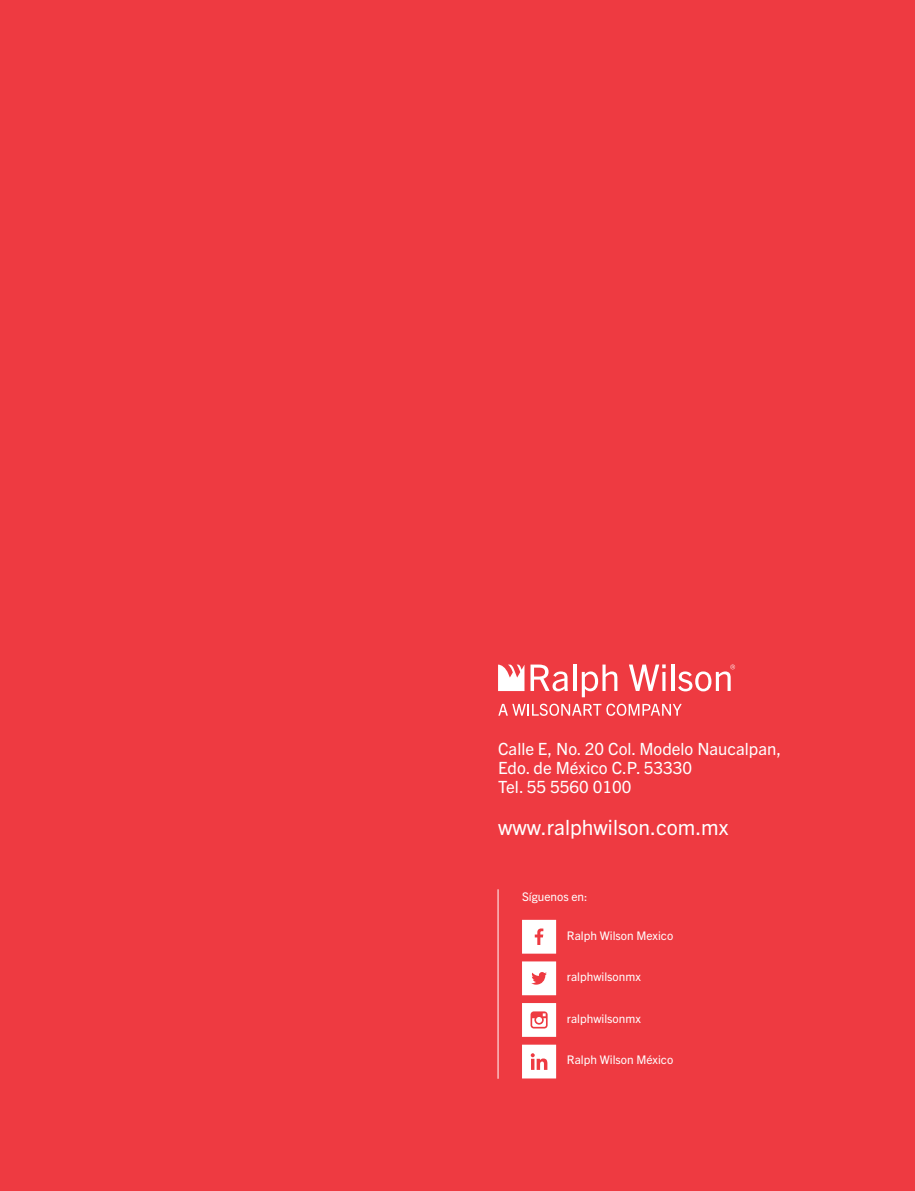
<style>
.page{position:relative;width:915px;height:1191px;background:#fff}
.page>*{position:absolute;margin:0;border:0;box-sizing:border-box;transform-origin:0 0}
.t1{font:21px "Trade Gothic Next LT Pro";color:#fff}
.t2{font:16.8px/18.9px "Trade Gothic Next LT Pro";color:#fff}
.t3{font:11.85px "Trade Gothic Next LT Pro";color:#fff}
</style>
<div class="page">
<div style="left:0;top:0;width:914px;height:1191px;background:#ee3a41"></div>
<hr style="left:497px;top:889px;width:1px;height:189px;background:#fff">
<svg style="left:498px;top:703px;width:183px;height:13px"></svg>
<svg style="left:522px;top:961px;width:34px;height:34px"></svg>
<svg style="left:522px;top:1044px;width:34px;height:34px"></svg>
<svg style="left:522px;top:919px;width:34px;height:34px"></svg>
<svg style="left:522px;top:1003px;width:34px;height:33px"></svg>
<svg style="left:530px;top:664px;width:37px;height:27px"></svg>
<svg style="left:573px;top:664px;width:3px;height:27px"></svg>
<svg style="left:581px;top:664px;width:36px;height:33px"></svg>
<svg style="left:629px;top:664px;width:36px;height:27px"></svg>
<hr style="left:662px;top:672px;width:3px;height:19px;background:#fff">
<hr style="left:671px;top:664px;width:3px;height:27px;background:#fff">
<svg style="left:498px;top:664px;width:26px;height:27px"></svg>
<svg style="left:678px;top:664px;width:56px;height:27px"></svg>
<h2 class="t2" style="left:498px;top:740px;width:284px">Calle E, No. 20 Col. Modelo Naucalpan,<br>Edo. de México C.P. 53330<br>Tel. 55 5560 0100</h2>
<h1 class="t1" style="left:498px;top:819px;width:232px">www.ralphwilson.com.mx</h1>
<p class="t3" style="left:522px;top:892px;width:67px">Síguenos en:</p>
<p class="t3" style="left:566px;top:931px;width:108px">Ralph Wilson Mexico</p>
<p class="t3" style="left:566px;top:972px;width:75px">ralphwilsonmx</p>
<p class="t3" style="left:566px;top:1014px;width:75px">ralphwilsonmx</p>
<p class="t3" style="left:566px;top:1055px;width:108px">Ralph Wilson México</p>
</div>
